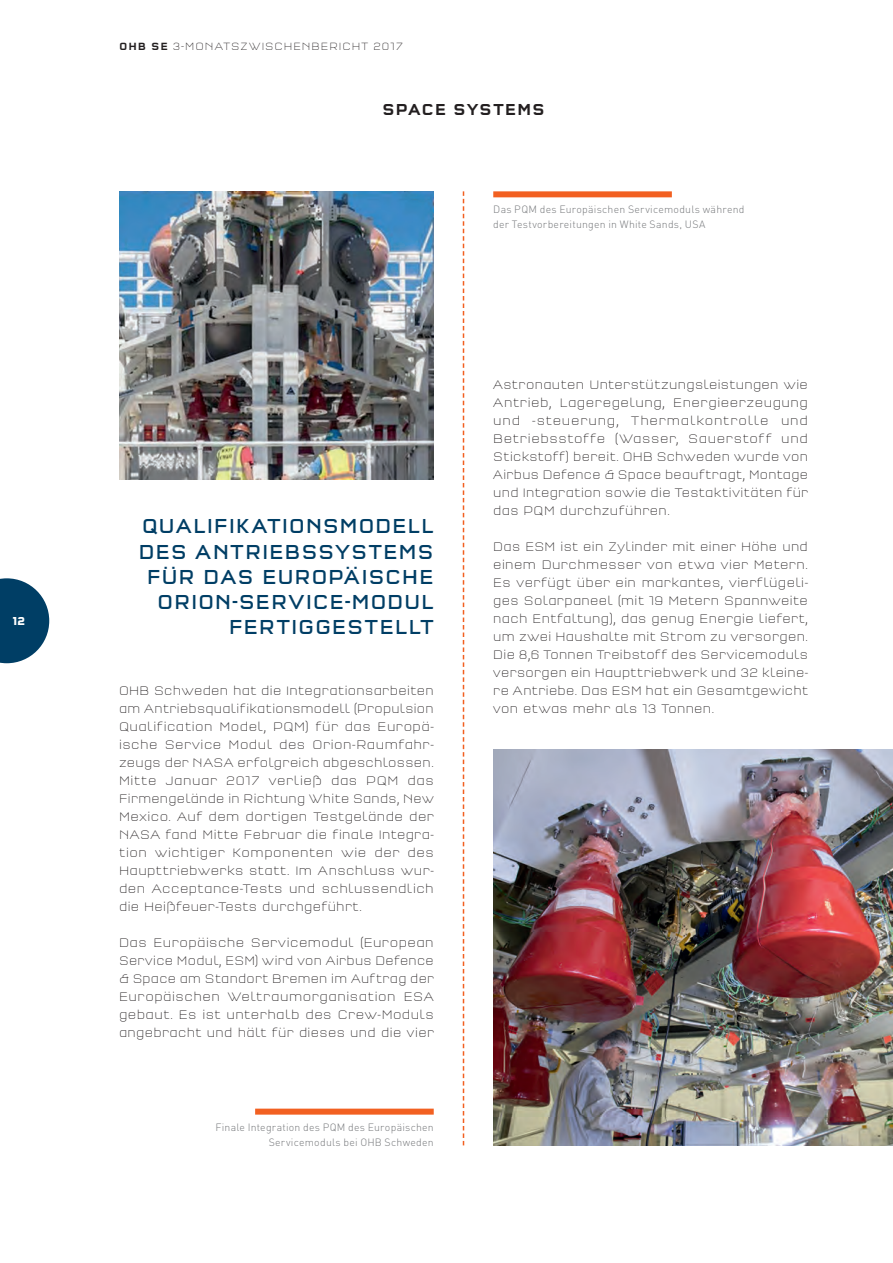
<style>
.page{position:relative;width:893px;height:1263px;background:#fff}
.page>*{position:absolute;margin:0;border:0;box-sizing:border-box;transform-origin:0 0}
.t1{font:condensed 21px/25.2px "Q Type OT";letter-spacing:.03em;color:#003e65;text-align:right}
.t2{font:500 condensed 16.5px "Q Type OT";letter-spacing:.05em;color:#231f20}
.t3{font:300 condensed 12.75px/18px "Q Type OT";letter-spacing:.025em;color:#231f20;text-align:justify}
.t4{font:700 condensed 12px "Q Type OT";color:#fff}
.t5{font:300 condensed 10.8px "Q Type OT";letter-spacing:.09em;color:#231f20}
.t6{font:300 10.5px/15px "DIN Pro";letter-spacing:.02em;color:#76787b;text-align:right}
.s1{font-weight:500}
</style>
<div class="page">
<img style="left:493px;top:749px;width:400px;height:396px">
<img style="left:119px;top:191px;width:315px;height:288px">
<svg style="left:463px;top:191px;width:1px;height:954px"></svg>
<div style="left:493px;top:191px;width:179px;height:6px;background:#f26021"></div>
<div style="left:255px;top:1108px;width:179px;height:6px;background:#f26021"></div>
<svg style="left:0;top:578px;width:49px;height:85px"></svg>
<p class="t4" style="left:13px;top:613px;width:14px">12</p>
<p class="t5" style="left:119px;top:40px;width:285px"><span class="s1">OHB SE</span> 3-MONATSZWISCHENBERICHT 2017</p>
<p class="t2" style="left:382px;top:100px;width:164px">SPACE SYSTEMS</p>
<p class="t6" style="left:493px;top:202px;width:253px;text-align:left">Das PQM des Europäischen Servicemoduls während der Testvorbereitungen in White Sands, USA</p>
<h1 class="t1" style="left:138px;top:514px;width:297px">QUALIFIKATIONSMODELL<br>DES ANTRIEBSSYSTEMS<br>FÜR DAS EUROPÄISCHE<br>ORION-SERVICE-MODUL<br>FERTIGGESTELLT</h1>
<p class="t3" style="left:119px;top:682px;width:316px">OHB Schweden hat die Integrationsarbeiten am Antriebsqualifikationsmodell (Propulsion Qualification Model, PQM) für das Europä&shy;ische Service Modul des Orion-Raumfahr&shy;zeugs der NASA erfolgreich abgeschlossen.<br>Mitte Januar 2017 verließ das PQM das Firmengelände in Richtung White Sands, New Mexico. Auf dem dortigen Testgelände der NASA fand Mitte Februar die finale Integra&shy;tion wichtiger Komponenten wie der des Haupttriebwerks statt. Im Anschluss wur&shy;den Acceptance-Tests und schlussendlich die Heißfeuer-Tests durchgeführt.</p>
<p class="t3" style="left:119px;top:934px;width:316px">Das Europäische Servicemodul (European Service Modul, ESM) wird von Airbus Defence &amp; Space am Standort Bremen im Auftrag der Europäischen Weltraumorganisation ESA gebaut. Es ist unterhalb des Crew-Moduls angebracht und hält für dieses und die vier</p>
<p class="t6" style="left:215px;top:1119px;width:220px">Finale Integration des PQM des Europäischen<br>Servicemoduls bei OHB Schweden</p>
<p class="t3" style="left:493px;top:376px;width:316px">Astronauten Unterstützungsleistungen wie Antrieb, Lageregelung, Energieerzeugung und -steuerung, Thermalkontrolle und Betriebsstoffe (Wasser, Sauerstoff und Stickstoff) bereit. OHB Schweden wurde von Airbus Defence &amp; Space beauftragt, Montage und Integration sowie die Testaktivitäten für das PQM durchzuführen.</p>
<p class="t3" style="left:493px;top:538px;width:316px">Das ESM ist ein Zylinder mit einer Höhe und einem Durchmesser von etwa vier Metern.<br>Es verfügt über ein markantes, vierflügeli&shy;ges Solarpaneel (mit 19 Metern Spannweite nach Entfaltung), das genug Energie liefert, um zwei Haushalte mit Strom zu versorgen.<br>Die 8,6 Tonnen Treibstoff des Servicemoduls versorgen ein Haupttriebwerk und 32 kleine&shy;re Antriebe. Das ESM hat ein Gesamtgewicht von etwas mehr als 13 Tonnen.</p>
</div>
